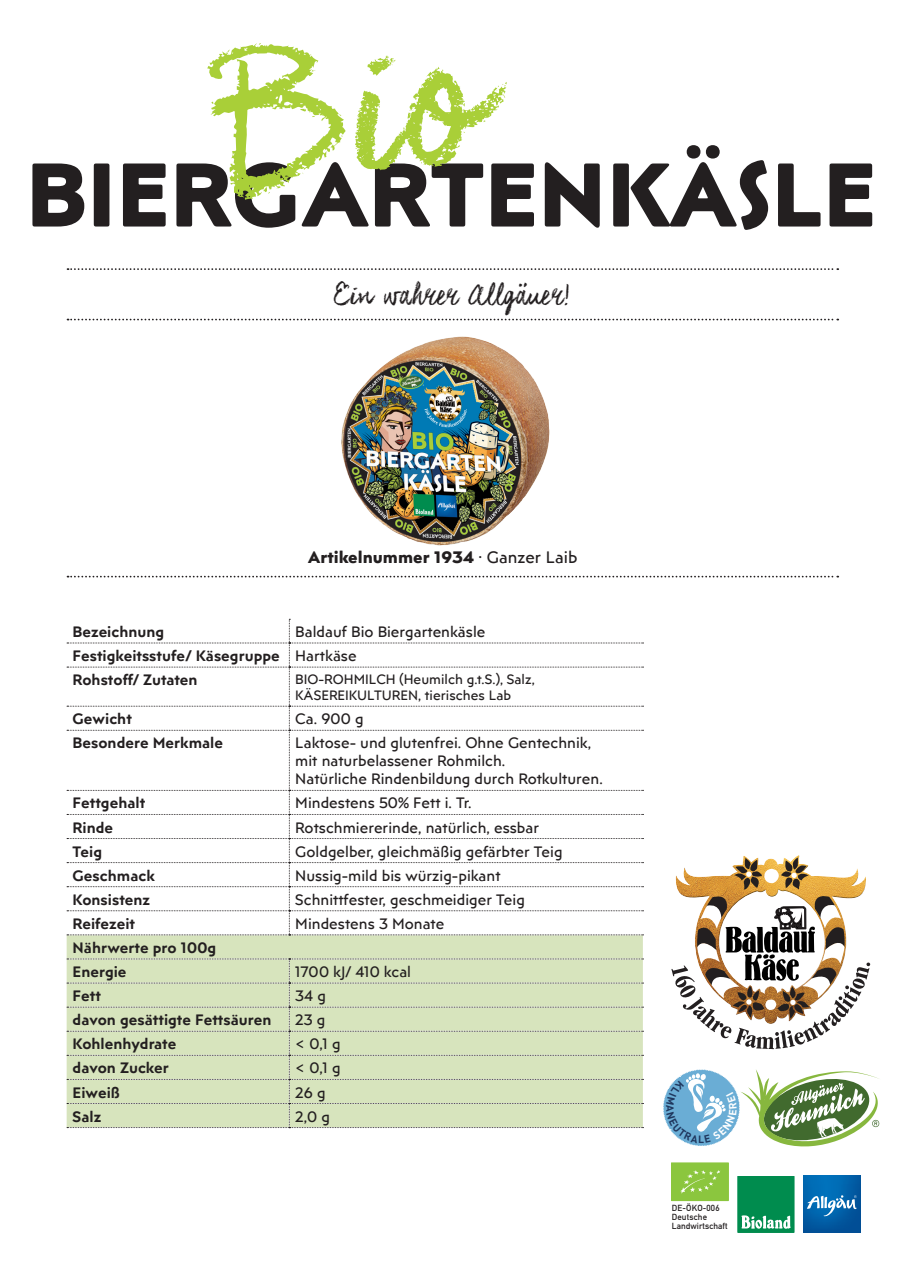
<style>
.page{position:relative;width:902px;height:1272px;background:#fff}
.page>*{position:absolute;margin:0;border:0;box-sizing:border-box;transform-origin:0 0}
.t1{font:700 90px "Posterama 1901";color:#231f20}
.t2{font:26.7px "Coalhand Luke";color:#231f20}
.t3{font:700 16.5px "Posterama Text";color:#231f20}
.t4{font:15px "Posterama Text";color:#231f20}
.t5{font:600 15px "Posterama Text";color:#231f20}
.t6{font:13.5px "Posterama Text";color:#231f20}
.t7{font:700 10.5px "DIN Pro";color:#1f375e}
.t8{font:8.7px/8.9px "DIN Mittelschrift";letter-spacing:.01em;color:#231f20}
.s1{font-weight:400}
</style>
<div class="page">
<svg style="left:68px;top:268px;width:770px;height:2px"></svg>
<svg style="left:68px;top:318px;width:770px;height:2px"></svg>
<svg style="left:68px;top:575px;width:770px;height:2px"></svg>
<div style="left:67px;top:935px;width:575px;height:23px;background:#d7e4bd"></div>
<svg style="left:67px;top:619px;width:576px;height:316px"></svg>
<svg style="left:67px;top:958px;width:576px;height:170px;background:#d3e0bb"></svg>
<img style="left:308px;top:318px;width:261px;height:228px">
<svg style="left:207px;top:43px;width:300px;height:157px"></svg>
<svg style="left:737px;top:1176px;width:57px;height:56px;background:#1c9861"></svg>
<img style="left:803px;top:1175px;width:57px;height:57px">
<svg style="left:806px;top:1195px;width:50px;height:21px"></svg>
<svg style="left:671px;top:1162px;width:57px;height:40px;background:#93ca4c"></svg>
<svg style="left:671px;top:857px;width:199px;height:192px"></svg>
<svg style="left:663px;top:1069px;width:217px;height:78px"></svg>
<p class="t1" style="left:26px;top:132px;width:852px">BIERGARTENKÄSLE</p>
<p class="t2" style="left:333px;top:279px;width:237px">Ein wahrer Allgäuer!</p>
<p class="t3" style="left:308px;top:545px;width:271px">Artikelnummer 1934 <span class="s1">· Ganzer Laib</span></p>
<p class="t5" style="left:73px;top:621px;width:93px">Bezeichnung</p>
<p class="t4" style="left:295px;top:622px;width:192px">Baldauf Bio Biergartenkäsle</p>
<p class="t5" style="left:73px;top:645px;width:209px">Festigkeitsstufe/ Käsegruppe</p>
<p class="t4" style="left:295px;top:646px;width:63px">Hartkäse</p>
<p class="t5" style="left:73px;top:670px;width:126px">Rohstoff/ Zutaten</p>
<p class="t6" style="left:295px;top:670px;width:241px">BIO-ROHMILCH (Heumilch g.t.S.), Salz,</p>
<p class="t6" style="left:295px;top:686px;width:217px">KÄSEREIKULTUREN, tierisches Lab</p>
<p class="t5" style="left:73px;top:709px;width:61px">Gewicht</p>
<p class="t4" style="left:295px;top:709px;width:70px">Ca. 900 g</p>
<p class="t5" style="left:73px;top:733px;width:152px">Besondere Merkmale</p>
<p class="t4" style="left:295px;top:733px;width:297px">Laktose- und glutenfrei. Ohne Gentechnik,</p>
<p class="t4" style="left:295px;top:751px;width:211px">mit naturbelassener Rohmilch.</p>
<p class="t4" style="left:295px;top:769px;width:309px">Natürliche Rindenbildung durch Rotkulturen.</p>
<p class="t5" style="left:73px;top:793px;width:74px">Fettgehalt</p>
<p class="t4" style="left:295px;top:793px;width:177px">Mindestens 50% Fett i. Tr.</p>
<p class="t5" style="left:73px;top:817px;width:42px">Rinde</p>
<p class="t4" style="left:295px;top:817px;width:245px">Rotschmiererinde, natürlich, essbar</p>
<p class="t5" style="left:73px;top:841px;width:31px">Teig</p>
<p class="t4" style="left:295px;top:841px;width:269px">Goldgelber, gleichmäßig gefärbter Teig</p>
<p class="t5" style="left:73px;top:865px;width:84px">Geschmack</p>
<p class="t4" style="left:295px;top:865px;width:207px">Nussig-mild bis würzig-pikant</p>
<p class="t5" style="left:73px;top:889px;width:79px">Konsistenz</p>
<p class="t4" style="left:295px;top:890px;width:231px">Schnittfester, geschmeidiger Teig</p>
<p class="t5" style="left:73px;top:913px;width:64px">Reifezeit</p>
<p class="t4" style="left:295px;top:914px;width:151px">Mindestens 3 Monate</p>
<p class="t5" style="left:73px;top:937px;width:145px">Nährwerte pro 100g</p>
<p class="t5" style="left:73px;top:961px;width:55px">Energie</p>
<p class="t4" style="left:295px;top:962px;width:117px">1700 kJ/ 410 kcal</p>
<p class="t5" style="left:73px;top:985px;width:30px">Fett</p>
<p class="t4" style="left:295px;top:986px;width:32px">34 g</p>
<p class="t5" style="left:73px;top:1009px;width:200px">davon gesättigte Fettsäuren</p>
<p class="t4" style="left:295px;top:1010px;width:32px">23 g</p>
<p class="t5" style="left:73px;top:1034px;width:105px">Kohlenhydrate</p>
<p class="t4" style="left:295px;top:1034px;width:47px">&lt; 0,1 g</p>
<p class="t5" style="left:73px;top:1058px;width:98px">davon Zucker</p>
<p class="t4" style="left:295px;top:1058px;width:47px">&lt; 0,1 g</p>
<p class="t5" style="left:73px;top:1082px;width:49px">Eiweiß</p>
<p class="t4" style="left:295px;top:1082px;width:32px">26 g</p>
<p class="t5" style="left:73px;top:1106px;width:30px">Salz</p>
<p class="t4" style="left:295px;top:1106px;width:36px">2,0 g</p>
<p class="t7" style="left:698px;top:1130px;width:8px">L</p>
<p class="t8" style="left:671px;top:1203px;width:57px">DE-ÖKO-006<br>Deutsche<br>Landwirtschaft</p>
</div>
